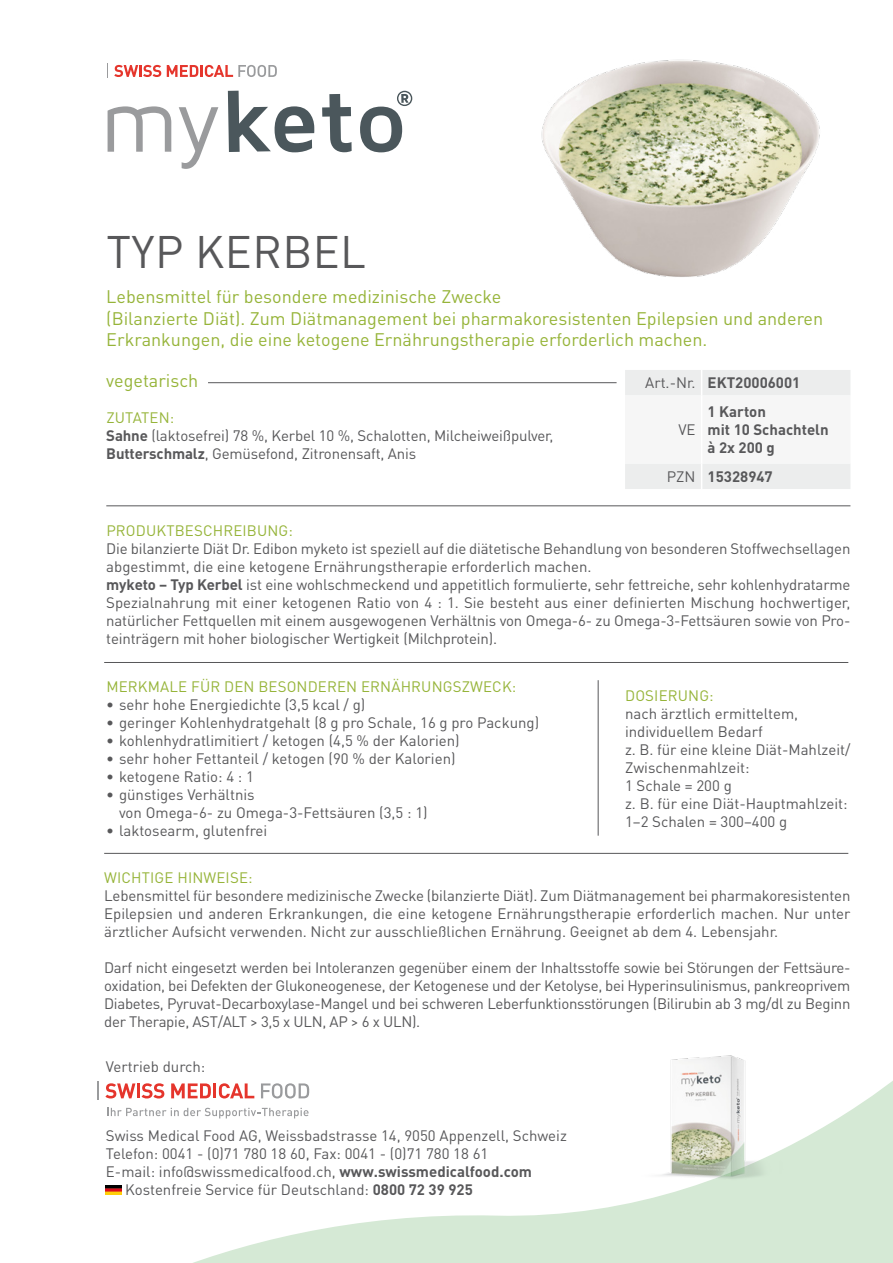
<style>
.page{position:relative;width:893px;height:1263px;background:#fff}
.page>*{position:absolute;margin:0;border:0;box-sizing:border-box;transform-origin:0 0}
.t1{font:45px "DIN Pro";letter-spacing:.01em;color:#58585a}
.t2{font:18px/21.6px "DIN Pro";color:#96b439}
.t3{font:15px/18px "DIN Pro";color:#58585a;text-align:justify}
.t4{font:15px "DIN Pro";letter-spacing:.01em;color:#96b439}
.t5{font:700 15px "DIN Pro";color:#58585a}
.s1{font-weight:700}
</style>
<div class="page">
<img style="left:541px;top:59px;width:279px;height:218px">
<svg style="left:625px;top:370px;width:225px;height:119px"></svg>
<hr style="left:208px;top:382px;width:409px;height:1px;background:#58585a">
<hr style="left:106px;top:506px;width:744px;height:1px;background:#58585a">
<hr style="left:104px;top:662px;width:744px;height:1px;background:#58585a">
<hr style="left:104px;top:853px;width:744px;height:1px;background:#58585a">
<hr style="left:598px;top:680px;width:1px;height:156px;background:#58585a">
<svg style="left:97px;top:1055px;width:796px;height:208px"></svg>
<svg style="left:108px;top:106px;width:63px;height:46px"></svg>
<svg style="left:179px;top:107px;width:39px;height:62px"></svg>
<svg style="left:228px;top:91px;width:86px;height:61px"></svg>
<svg style="left:322px;top:94px;width:30px;height:58px"></svg>
<svg style="left:360px;top:91px;width:52px;height:61px"></svg>
<svg style="left:114px;top:64px;width:47px;height:13px"></svg>
<svg style="left:167px;top:65px;width:110px;height:12px"></svg>
<p class="t1" style="left:107px;top:221px;width:261px">TYP KERBEL</p>
<p class="t2" style="left:106px;top:285px;width:397px">Lebensmittel für besondere medizinische Zwecke</p>
<p class="t2" style="left:106px;top:306px;width:718px">(Bilanzierte Diät). Zum Diätmanagement bei pharmakoresistenten Epilepsien und anderen<br>Erkrankungen, die eine ketogene Ernährungstherapie erforderlich machen.</p>
<p class="t3" style="left:645px;top:373px;width:52px">Art.-Nr.</p>
<p class="t5" style="left:708px;top:373px;width:94px">EKT20006001</p>
<p class="t3" style="left:678px;top:420px;width:19px">VE</p>
<p class="t2" style="left:106px;top:369px;width:94px">vegetarisch</p>
<p class="t5" style="left:708px;top:402px;width:60px">1 Karton</p>
<p class="t5" style="left:708px;top:420px;width:123px">mit 10 Schachteln</p>
<p class="t5" style="left:708px;top:438px;width:69px">à 2x 200 g</p>
<p class="t4" style="left:106px;top:407px;width:69px">ZUTATEN:</p>
<p class="t3" style="left:106px;top:426px;width:449px"><span class="s1">Sahne</span> (laktosefrei) 78 %, Kerbel 10 %, Schalotten, Milcheiweißpulver,</p>
<p class="t3" style="left:106px;top:444px;width:312px"><span class="s1">Butterschmalz</span>, Gemüsefond, Zitronensaft, Anis</p>
<p class="t3" style="left:667px;top:467px;width:30px">PZN</p>
<p class="t5" style="left:708px;top:466px;width:67px">15328947</p>
<p class="t4" style="left:106px;top:520px;width:188px">PRODUKTBESCHREIBUNG:</p>
<p class="t3" style="left:106px;top:539px;width:746px">Die bilanzierte Diät Dr. Edibon myketo ist speziell auf die diätetische Behandlung von besonderen Stoffwechsellagen abgestimmt, die eine ketogene Ernährungstherapie erforderlich machen.</p>
<p class="t3" style="left:106px;top:575px;width:746px"><span class="s1">myketo – Typ Kerbel</span> ist eine wohlschmeckend und appetitlich formulierte, sehr fettreiche, sehr kohlenhydratarme Spezialnahrung mit einer ketogenen Ratio von 4 : 1. Sie besteht aus einer definierten Mischung hochwertiger, natürlicher Fettquellen mit einem ausgewogenen Verhältnis von Omega-6- zu Omega-3-Fettsäuren sowie von Pro&shy;teinträgern mit hoher biologischer Wertigkeit (Milchprotein).</p>
<p class="t4" style="left:106px;top:676px;width:411px">MERKMALE FÜR DEN BESONDEREN ERNÄHRUNGSZWECK:</p>
<p class="t3" style="left:106px;top:695px;width:260px">• sehr hohe Energiedichte (3,5 kcal / g)</p>
<p class="t3" style="left:106px;top:713px;width:434px">• geringer Kohlenhydratgehalt (8 g pro Schale, 16 g pro Packung)</p>
<p class="t3" style="left:106px;top:731px;width:355px">• kohlenhydratlimitiert / ketogen (4,5 % der Kalorien)</p>
<p class="t3" style="left:106px;top:749px;width:351px">• sehr hoher Fettanteil / ketogen (90 % der Kalorien)</p>
<p class="t3" style="left:106px;top:767px;width:149px">• ketogene Ratio: 4 : 1</p>
<p class="t3" style="left:106px;top:785px;width:150px">• günstiges Verhältnis</p>
<p class="t3" style="left:119px;top:803px;width:310px">von Omega-6- zu Omega-3-Fettsäuren (3,5 : 1)</p>
<p class="t3" style="left:106px;top:821px;width:162px">• laktosearm, glutenfrei</p>
<p class="t4" style="left:625px;top:685px;width:90px">DOSIERUNG:</p>
<p class="t3" style="left:625px;top:704px;width:175px">nach ärztlich ermitteltem,</p>
<p class="t3" style="left:625px;top:722px;width:139px">individuellem Bedarf</p>
<p class="t3" style="left:625px;top:740px;width:227px">z. B. für eine kleine Diät-Mahlzeit/<br>Zwischenmahlzeit:</p>
<p class="t3" style="left:625px;top:776px;width:108px">1 Schale = 200 g</p>
<p class="t3" style="left:625px;top:794px;width:224px">z. B. für eine Diät-Hauptmahlzeit:</p>
<p class="t3" style="left:625px;top:812px;width:164px">1–2 Schalen = 300–400 g</p>
<p class="t4" style="left:104px;top:867px;width:150px">WICHTIGE HINWEISE:</p>
<p class="t3" style="left:104px;top:886px;width:748px">Lebensmittel für besondere medizinische Zwecke (bilanzierte Diät). Zum Diätmanagement bei pharmakoresistenten Epilepsien und anderen Erkrankungen, die eine ketogene Ernährungstherapie erforderlich machen. Nur unter ärztlicher Aufsicht verwenden. Nicht zur ausschließlichen Ernährung. Geeignet ab dem 4. Lebensjahr.</p>
<p class="t3" style="left:104px;top:958px;width:748px">Darf nicht eingesetzt werden bei Intoleranzen gegenüber einem der Inhaltsstoffe sowie bei Störungen der Fettsäure&shy;oxidation, bei Defekten der Glukoneogenese, der Ketogenese und der Ketolyse, bei Hyperinsulinismus, pankreoprivem Diabetes, Pyruvat-Decarboxylase-Mangel und bei schweren Leberfunktionsstörungen (Bilirubin ab 3 mg/dl zu Beginn der Therapie, AST/ALT &gt; 3,5 x ULN, AP &gt; 6 x ULN).</p>
<p class="t3" style="left:106px;top:1057px;width:101px">Vertrieb durch:</p>
<p class="t3" style="left:106px;top:1126px;width:462px">Swiss Medical Food AG, Weissbadstrasse 14, 9050 Appenzell, Schweiz</p>
<p class="t3" style="left:106px;top:1144px;width:384px">Telefon: 0041 - (0)71 780 18 60, Fax: 0041 - (0)71 780 18 61</p>
<p class="t3" style="left:106px;top:1162px;width:427px">E-mail: info@swissmedicalfood.ch, <span class="s1">www.swissmedicalfood.com</span></p>
<p class="t3" style="left:125px;top:1180px;width:349px">Kostenfreie Service für Deutschland: <span class="s1">0800 72 39 925</span></p>
</div>
